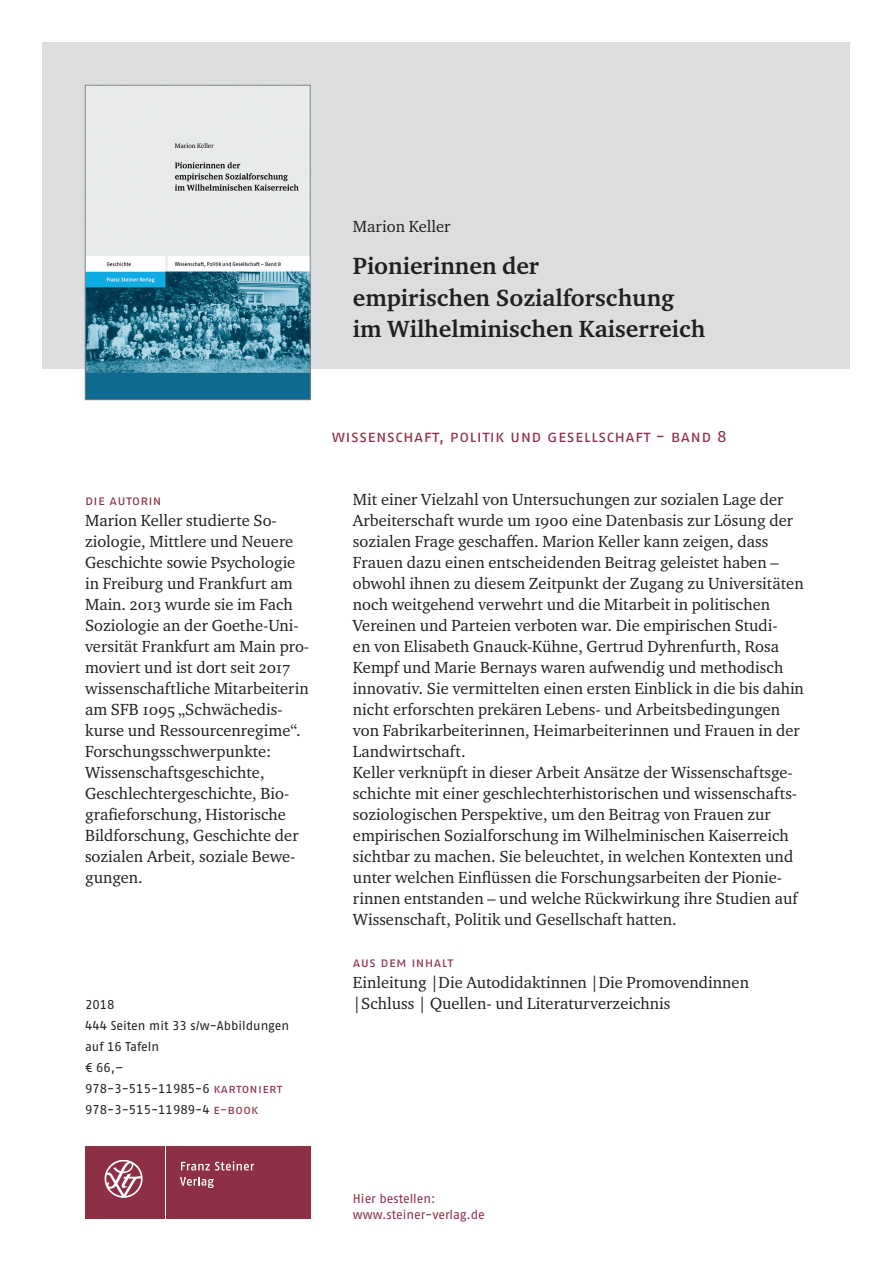
<style>
.page{position:relative;width:893px;height:1263px;background:#fff}
.page>*{position:absolute;margin:0;border:0;box-sizing:border-box;transform-origin:0 0}
.t1{font:700 24px/31.5px "Charter ITC Pro";color:#231f20}
.t2{font:16.5px/21px "Charter ITC Pro";color:#231f20}
.t3{font:16.5px "Fago Pro";letter-spacing:.025em;color:#8d2f45}
.t4{font:13.5px "Fago Pro";letter-spacing:.025em;color:#8d2f45}
.t5{font:12.75px/21px "Fago Pro";color:#231f20}
.t6{font:12.75px/16.5px "Fago Pro";color:#8d2f45}
.s1{color:#8d2f45}
</style>
<div class="page">
<div style="left:43px;top:43px;width:807px;height:326px;background:#dcdddf"></div>
<div style="left:85px;top:1146px;width:79px;height:72px;background:#8d2f45"></div>
<div style="left:166px;top:1146px;width:144px;height:72px;background:#8d2f45"></div>
<svg style="left:181px;top:1161px;width:73px;height:9px"></svg>
<svg style="left:180px;top:1177px;width:34px;height:11px"></svg>
<svg style="left:105px;top:1160px;width:38px;height:38px"></svg>
<img style="left:87px;top:87px;width:221px;height:311px">
<div style="left:85px;top:85px;width:225px;height:315px;border:1px solid #808285"></div>
<p class="t2" style="left:353px;top:216px;width:99px">Marion Keller</p>
<h1 class="t1" style="left:353px;top:250px;width:354px">Pionierinnen der<br>empirischen Sozialforschung im Wilhelminischen Kaiserreich</h1>
<p class="t4" style="left:85px;top:492px;width:78px">Die autorin</p>
<p class="t2" style="left:85px;top:510px;width:226px">Marion Keller studierte So&shy;ziologie, Mittlere und Neuere<br>Geschichte sowie Psychologie in Freiburg und Frankfurt am<br>Main. 2013 wurde sie im Fach<br>Soziologie an der Goethe-Uni&shy;versität Frankfurt am Main pro&shy;moviert und ist dort seit 2017 wissenschaftliche Mitarbeiterin am SFB 1095 „Schwächedis&shy;kurse und Ressourcenregime“.<br>Forschungsschwerpunkte:<br>Wissenschaftsgeschichte,<br>Geschlechtergeschichte, Bio&shy;grafieforschung, Historische<br>Bildforschung, Geschichte der sozialen Arbeit, soziale Bewe&shy;gungen.</p>
<p class="t5" style="left:85px;top:994px;width:206px">2018<br>444 Seiten mit 33 s/w-Abbildungen auf 16 Tafeln<br>€ 66,–<br>978-3-515-11985-6 <span class="s1">kartoniert<br></span>978-3-515-11989-4 <span class="s1">e-book</span></p>
<p class="t3" style="left:332px;top:426px;width:397px">Wissenschaft, Politik und Gesellschaft - Band 8</p>
<p class="t2" style="left:353px;top:489px;width:453px">Mit einer Vielzahl von Untersuchungen zur sozialen Lage der Arbeiterschaft wurde um 1900 eine Datenbasis zur Lösung der sozialen Frage geschaffen. Marion Keller kann zeigen, dass Frauen dazu einen entscheidenden Beitrag geleistet haben – obwohl ihnen zu diesem Zeitpunkt der Zugang zu Universitäten noch weitgehend verwehrt und die Mitarbeit in politischen Vereinen und Parteien verboten war. Die empirischen Studi-<br>en von Elisabeth Gnauck-Kühne, Gertrud Dyhrenfurth, Rosa Kempf und Marie Bernays waren aufwendig und methodisch innovativ. Sie vermittelten einen ersten Einblick in die bis dahin nicht erforschten prekären Lebens- und Arbeitsbedingungen von Fabrikarbeiterinnen, Heimarbeiterinnen und Frauen in der Landwirtschaft.<br>Keller verknüpft in dieser Arbeit Ansätze der Wissenschaftsge&shy;schichte mit einer geschlechterhistorischen und wissenschafts&shy;soziologischen Perspektive, um den Beitrag von Frauen zur empirischen Sozialforschung im Wilhelminischen Kaiserreich sichtbar zu machen. Sie beleuchtet, in welchen Kontexten und unter welchen Einflüssen die Forschungsarbeiten der Pionie&shy;rinnen entstanden – und welche Rückwirkung ihre Studien auf Wissenschaft, Politik und Gesellschaft hatten.</p>
<p class="t4" style="left:353px;top:954px;width:102px">Aus dem I nhalt</p>
<p class="t2" style="left:353px;top:972px;width:398px">Einleitung |Die Autodidaktinnen |Die Promovendinnen |Schluss | Quellen- und Literaturverzeichnis</p>
<p class="t6" style="left:353px;top:1190px;width:134px">Hier bestellen: www.steiner-verlag.de</p>
</div>
